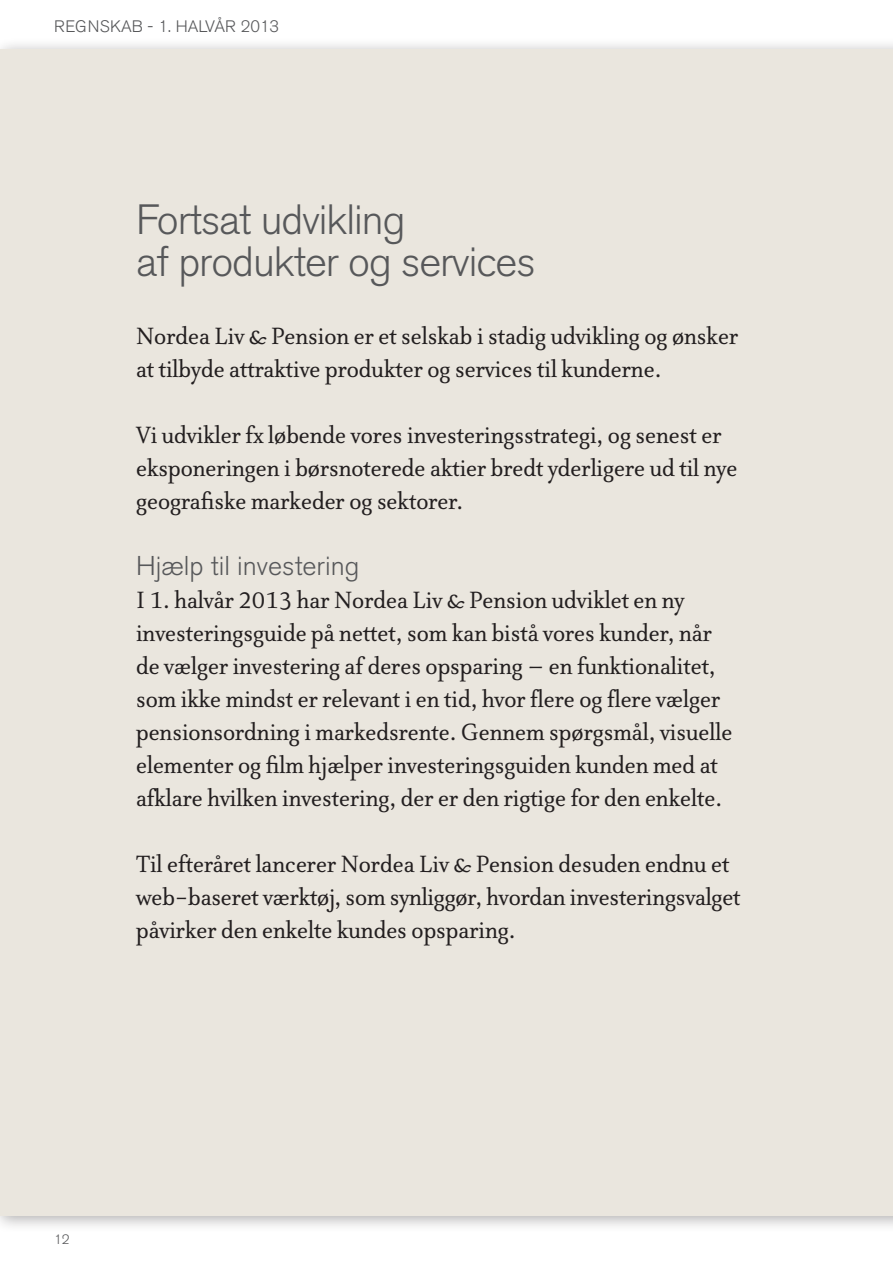
<style>
.page{position:relative;width:893px;height:1263px;background:#fff}
.page>*{position:absolute;margin:0;border:0;box-sizing:border-box;transform-origin:0 0}
.Main_heading__inside{font:300 42px/42px "Akzidenz Grotesk BE";letter-spacing:-.025em;color:#57585a}
.Body_text{font:27px/33px "Atma Nordea Pro";color:#231f20}
.Body_text-2{font:300 27px "Akzidenz Grotesk BE";color:#57585a}
.t1{font:300 16.5px "Akzidenz Grotesk BE";color:#57585a}
.t2{font:300 13.5px "Akzidenz Grotesk BE";color:#57585a}
</style>
<div class="page">
<div style="left:0;top:38px;width:893px;height:1195px;background:#231f20;opacity:.35"></div>
<div style="left:0;top:49px;width:893px;height:1166px;background:#eae6de"></div>
<p class="t1" style="left:54px;top:17px;width:227px">REGNSKAB - 1. HALVÅR 2013</p>
<p class="Main_heading__inside" style="left:136px;top:200px;width:401px">Fortsat udvikling<br>af produkter og services</p>
<p class="Body_text" style="left:136px;top:319px;width:604px">Nordea Liv &amp; Pension er et selskab i stadig udvikling og ønsker at tilbyde attraktive produkter og services til kunderne.</p>
<p class="Body_text" style="left:136px;top:418px;width:603px">Vi udvikler fx løbende vores investeringsstrategi, og senest er eksponeringen i børsnoterede aktier bredt yderligere ud til nye geografiske markeder og sektorer.</p>
<p class="Body_text-2" style="left:136px;top:550px;width:225px">Hjælp til investering</p>
<p class="Body_text" style="left:136px;top:583px;width:598px">I 1. halvår 2013 har Nordea Liv &amp; Pension udviklet en ny investeringsguide på nettet, som kan bistå vores kunder, når de vælger investering af deres opsparing – en funktionalitet, som ikke mindst er relevant i en tid, hvor flere og flere vælger pensionsordning i markedsrente. Gennem spørgsmål, visuelle elementer og film hjælper investeringsguiden kunden med at afklare hvilken investering, der er den rigtige for den enkelte.</p>
<p class="Body_text" style="left:136px;top:847px;width:606px">Til efteråret lancerer Nordea Liv &amp; Pension desuden endnu et web-baseret værktøj, som synliggør, hvordan investeringsvalget påvirker den enkelte kundes opsparing.</p>
<p class="t2" style="left:54px;top:1232px;width:17px">12</p>
</div>
